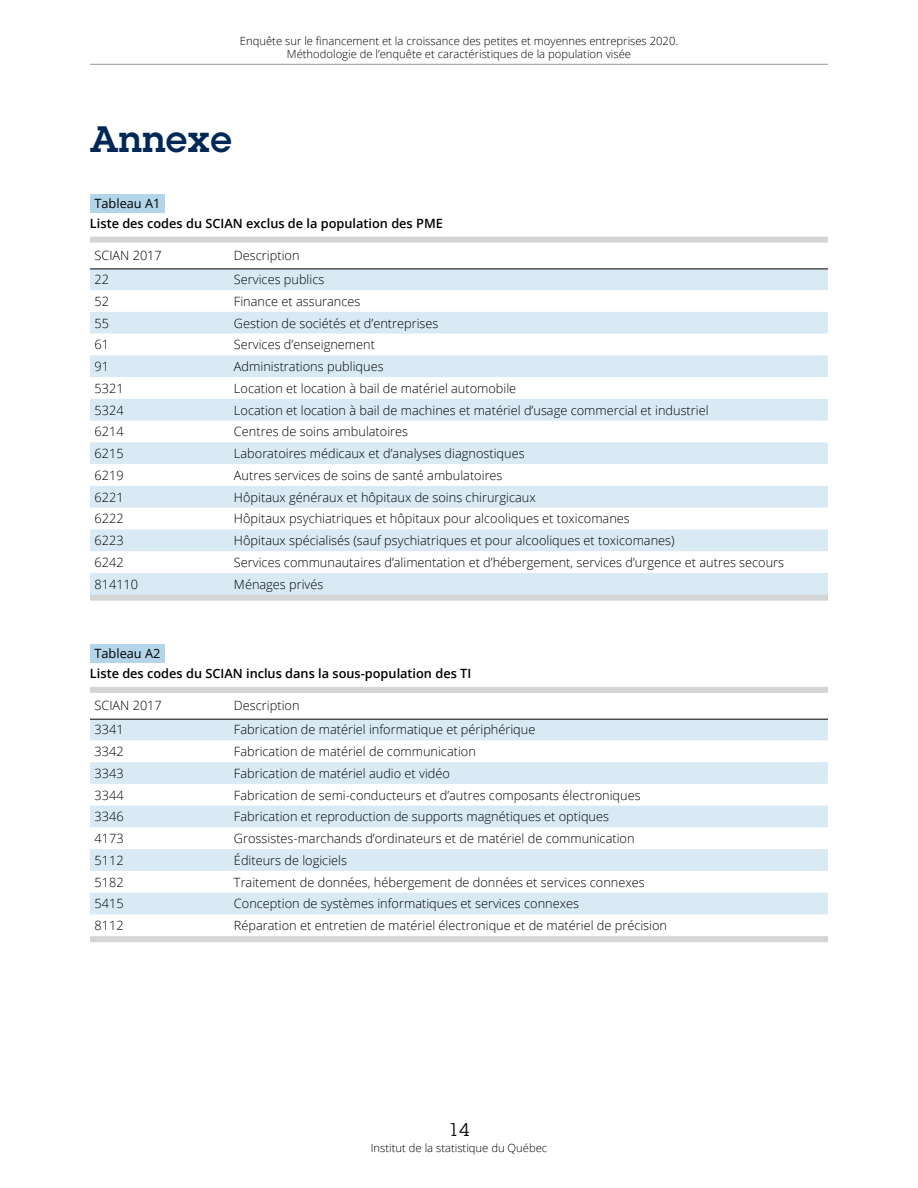
<style>
.page{position:relative;width:918px;height:1188px;background:#fff}
.page>*{position:absolute;margin:0;border:0;box-sizing:border-box;transform-origin:0 0}
.t1{font:600 36px "Lubalin Graph Std";letter-spacing:.02em;color:#002856}
.t2{font:18px "Lubalin Graph Std";color:#000}
.t3{font:300 12.75px "Open Sans";color:#000}
.t4{font:600 12.75px "Open Sans";color:#000}
.t5{font:12.75px "Open Sans";color:#000}
.t6{font:300 11.25px/13.5px "Open Sans";color:#000;text-align:center}
</style>
<div class="page">
<hr style="left:90px;top:64px;width:738px;height:1px;background:#969798">
<svg style="left:90px;top:270px;width:738px;height:325px;fill:#d9eaf5"></svg>
<hr style="left:90px;top:269px;width:144px;height:1px;background:#000">
<hr style="left:234px;top:269px;width:594px;height:1px;background:#000">
<div style="left:90px;top:595px;width:144px;height:6px;background:#d4d5d5"></div>
<div style="left:234px;top:595px;width:594px;height:6px;background:#d4d5d5"></div>
<div style="left:90px;top:194px;width:75px;height:19px;background:#b3d5ea"></div>
<div style="left:90px;top:237px;width:738px;height:6px;background:#d4d5d5"></div>
<svg style="left:90px;top:720px;width:738px;height:194px;fill:#d9eaf5"></svg>
<hr style="left:90px;top:719px;width:144px;height:1px;background:#000">
<hr style="left:234px;top:719px;width:594px;height:1px;background:#000">
<div style="left:90px;top:936px;width:144px;height:6px;background:#d4d5d5"></div>
<div style="left:234px;top:936px;width:594px;height:6px;background:#d4d5d5"></div>
<div style="left:90px;top:644px;width:75px;height:19px;background:#b3d5ea"></div>
<div style="left:90px;top:687px;width:738px;height:6px;background:#d4d5d5"></div>
<p class="t6" style="left:240px;top:33px;width:440px">Enquête sur le financement et la croissance des petites et moyennes entreprises 2020.<br>Méthodologie de l’enquête et caractéristiques de la population visée</p>
<h1 class="t1" style="left:90px;top:115px;width:143px">Annexe</h1>
<p class="t5" style="left:94px;top:195px;width:67px">Tableau A1</p>
<p class="t4" style="left:90px;top:214px;width:354px">Liste des codes du SCIAN exclus de la population des PME</p>
<p class="t3" style="left:94px;top:247px;width:69px">SCIAN 2017</p>
<p class="t3" style="left:234px;top:247px;width:67px">Description</p>
<p class="t3" style="left:94px;top:271px;width:16px">22</p>
<p class="t3" style="left:234px;top:271px;width:92px">Services publics</p>
<p class="t3" style="left:94px;top:292px;width:16px">52</p>
<p class="t3" style="left:234px;top:292px;width:128px">Finance et assurances</p>
<p class="t3" style="left:94px;top:314px;width:16px">55</p>
<p class="t3" style="left:234px;top:314px;width:206px">Gestion de sociétés et d’entreprises</p>
<p class="t3" style="left:94px;top:336px;width:16px">61</p>
<p class="t3" style="left:234px;top:336px;width:142px">Services d’enseignement</p>
<p class="t3" style="left:94px;top:358px;width:16px">91</p>
<p class="t3" style="left:234px;top:358px;width:151px">Administrations publiques</p>
<p class="t3" style="left:94px;top:379px;width:31px">5321</p>
<p class="t3" style="left:234px;top:379px;width:284px">Location et location à bail de matériel automobile</p>
<p class="t3" style="left:94px;top:401px;width:31px">5324</p>
<p class="t3" style="left:234px;top:401px;width:476px">Location et location à bail de machines et matériel d’usage commercial et industriel</p>
<p class="t3" style="left:94px;top:423px;width:31px">6214</p>
<p class="t3" style="left:234px;top:423px;width:176px">Centres de soins ambulatoires</p>
<p class="t3" style="left:94px;top:445px;width:31px">6215</p>
<p class="t3" style="left:234px;top:445px;width:292px">Laboratoires médicaux et d’analyses diagnostiques</p>
<p class="t3" style="left:94px;top:466px;width:31px">6219</p>
<p class="t3" style="left:234px;top:466px;width:270px">Autres services de soins de santé ambulatoires</p>
<p class="t3" style="left:94px;top:488px;width:31px">6221</p>
<p class="t3" style="left:234px;top:488px;width:303px">Hôpitaux généraux et hôpitaux de soins chirurgicaux</p>
<p class="t3" style="left:94px;top:510px;width:31px">6222</p>
<p class="t3" style="left:234px;top:510px;width:397px">Hôpitaux psychiatriques et hôpitaux pour alcooliques et toxicomanes</p>
<p class="t3" style="left:94px;top:532px;width:31px">6223</p>
<p class="t3" style="left:234px;top:532px;width:442px">Hôpitaux spécialisés (sauf psychiatriques et pour alcooliques et toxicomanes)</p>
<p class="t3" style="left:94px;top:553px;width:31px">6242</p>
<p class="t3" style="left:234px;top:553px;width:552px">Services communautaires d’alimentation et d’hébergement, services d’urgence et autres secours</p>
<p class="t3" style="left:94px;top:575px;width:45px">814110</p>
<p class="t3" style="left:234px;top:575px;width:91px">Ménages privés</p>
<p class="t5" style="left:94px;top:645px;width:67px">Tableau A2</p>
<p class="t4" style="left:90px;top:665px;width:383px">Liste des codes du SCIAN inclus dans la sous-population des TI</p>
<p class="t3" style="left:94px;top:697px;width:69px">SCIAN 2017</p>
<p class="t3" style="left:234px;top:697px;width:67px">Description</p>
<p class="t3" style="left:94px;top:721px;width:31px">3341</p>
<p class="t3" style="left:234px;top:721px;width:303px">Fabrication de matériel informatique et périphérique</p>
<p class="t3" style="left:94px;top:743px;width:31px">3342</p>
<p class="t3" style="left:234px;top:743px;width:243px">Fabrication de matériel de communication</p>
<p class="t3" style="left:94px;top:765px;width:31px">3343</p>
<p class="t3" style="left:234px;top:765px;width:217px">Fabrication de matériel audio et vidéo</p>
<p class="t3" style="left:94px;top:786px;width:31px">3344</p>
<p class="t3" style="left:234px;top:786px;width:408px">Fabrication de semi-conducteurs et d’autres composants électroniques</p>
<p class="t3" style="left:94px;top:808px;width:31px">3346</p>
<p class="t3" style="left:234px;top:808px;width:377px">Fabrication et reproduction de supports magnétiques et optiques</p>
<p class="t3" style="left:94px;top:830px;width:31px">4173</p>
<p class="t3" style="left:234px;top:830px;width:402px">Grossistes-marchands d’ordinateurs et de matériel de communication</p>
<p class="t3" style="left:94px;top:852px;width:31px">5112</p>
<p class="t3" style="left:234px;top:852px;width:115px">Éditeurs de logiciels</p>
<p class="t3" style="left:94px;top:873px;width:31px">5182</p>
<p class="t3" style="left:234px;top:873px;width:412px">Traitement de données, hébergement de données et services connexes</p>
<p class="t3" style="left:94px;top:895px;width:31px">5415</p>
<p class="t3" style="left:234px;top:895px;width:347px">Conception de systèmes informatiques et services connexes</p>
<p class="t3" style="left:94px;top:917px;width:31px">8112</p>
<p class="t3" style="left:234px;top:917px;width:435px">Réparation et entretien de matériel électronique et de matériel de précision</p>
<h2 class="t2" style="left:449px;top:1118px;width:22px">14</h2>
<p class="t6" style="left:371px;top:1141px;width:178px">Institut de la statistique du Québec</p>
</div>
